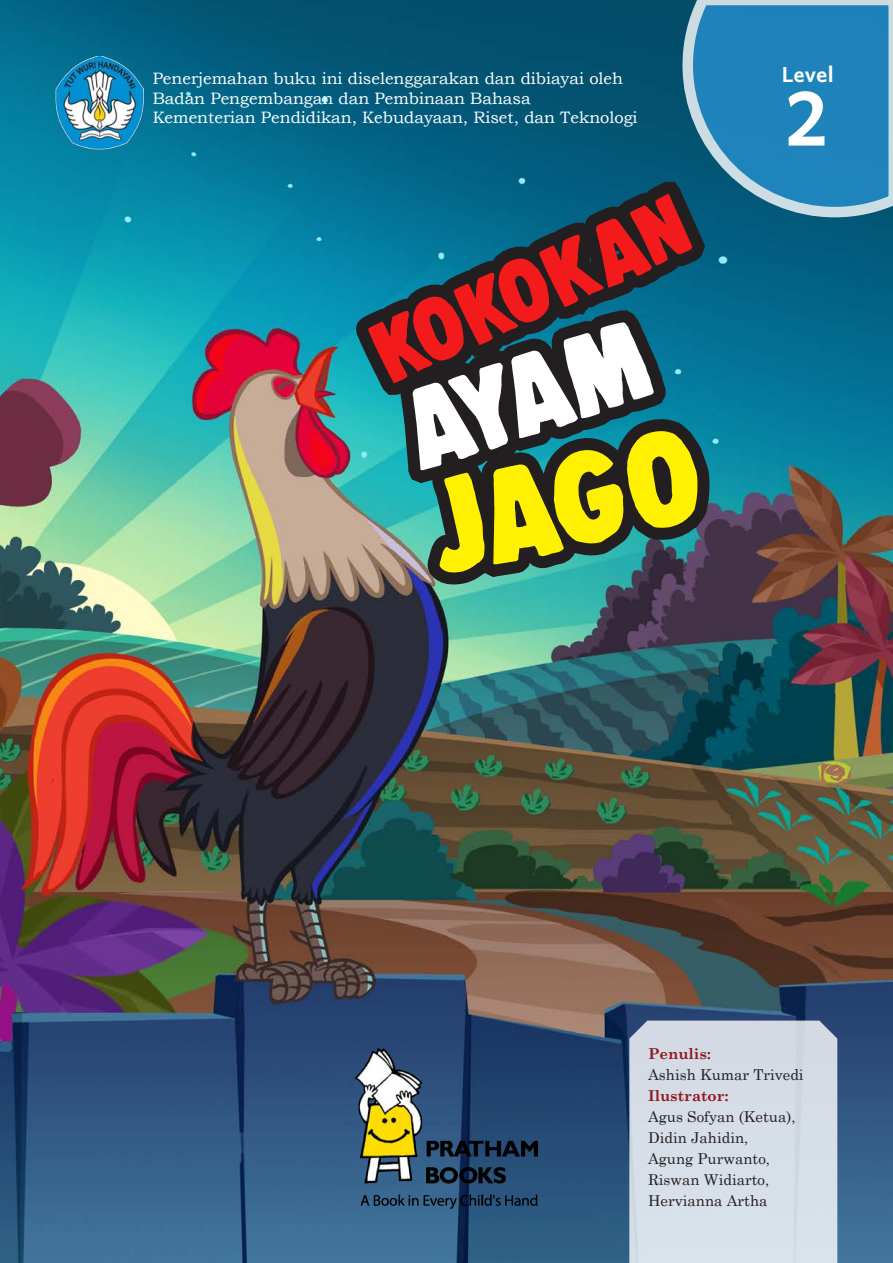
<style>
.page{position:relative;width:893px;height:1263px;background:#fff}
.page>*{position:absolute;margin:0;border:0;box-sizing:border-box;transform-origin:0 0}
.t1{font:133.2px "DK Display Patrol";color:#fff101}
.t2{font:114.15px "DK Display Patrol";color:#fff}
.t3{font:88.8px "DK Display Patrol";color:#f21a1a}
.t4{font:700 75px "Andika New Basic";color:#fff}
.t5{font:700 21px "Andika New Basic";color:#fff}
.t6{font:16.5px/19.8px "Bookman Old Style";color:#fff}
.t7{font:15px "Century Schoolbook";color:#231f20}
.t8{font:700 15px "Century Schoolbook";color:#92161d}
</style>
<div class="page">
<img style="left:0;top:0;width:893px;height:1263px">
<div style="left:721px;top:1020px;width:116px;height:243px;background:#d6dee7"></div>
<img style="left:56px;top:56px;width:92px;height:93px">
<img style="left:355px;top:1083px;width:56px;height:126px">
<svg style="left:681px;top:0;width:212px;height:219px;background:#2e89ba"></svg>
<svg style="left:340px;top:18px;width:378px;height:1065px;background:#326274"></svg>
<svg style="left:378px;top:30px;width:302px;height:904px;background:#205c6c"></svg>
<img style="left:411px;top:51px;width:310px;height:1212px">
<p class="t6" style="left:153px;top:68px;width:486px">Penerjemahan buku ini diselenggarakan dan dibiayai oleh<br>Badan Pengembangan dan Pembinaan Bahasa<br>Kementerian Pendidikan, Kebudayaan, Riset, dan Teknologi</p>
<p class="t3" style="left:356px;top:310px;width:337px;rotate:-24deg">KOKOKAN</p>
<p class="t2" style="left:385px;top:372px;width:255px;rotate:-18deg">AYAM</p>
<p class="t1" style="left:412px;top:456px;width:280px;rotate:-12deg">JAGO</p>
<p class="t5" style="left:782px;top:55px;width:54px">Level</p>
<p class="t4" style="left:784px;top:49px;width:45px">2</p>
<p class="t8" style="left:648px;top:1042px;width:65px">Penulis:</p>
<p class="t7" style="left:648px;top:1062px;width:157px">Ashish Kumar Trivedi</p>
<p class="t8" style="left:648px;top:1084px;width:82px">Ilustrator:</p>
<p class="t7" style="left:648px;top:1104px;width:149px">Agus Sofyan (Ketua),</p>
<p class="t7" style="left:648px;top:1125px;width:102px">Didin Jahidin,</p>
<p class="t7" style="left:648px;top:1146px;width:123px">Agung Purwanto,</p>
<p class="t7" style="left:648px;top:1167px;width:123px">Riswan Widiarto,</p>
<p class="t7" style="left:648px;top:1188px;width:121px">Hervianna Artha</p>
</div>
